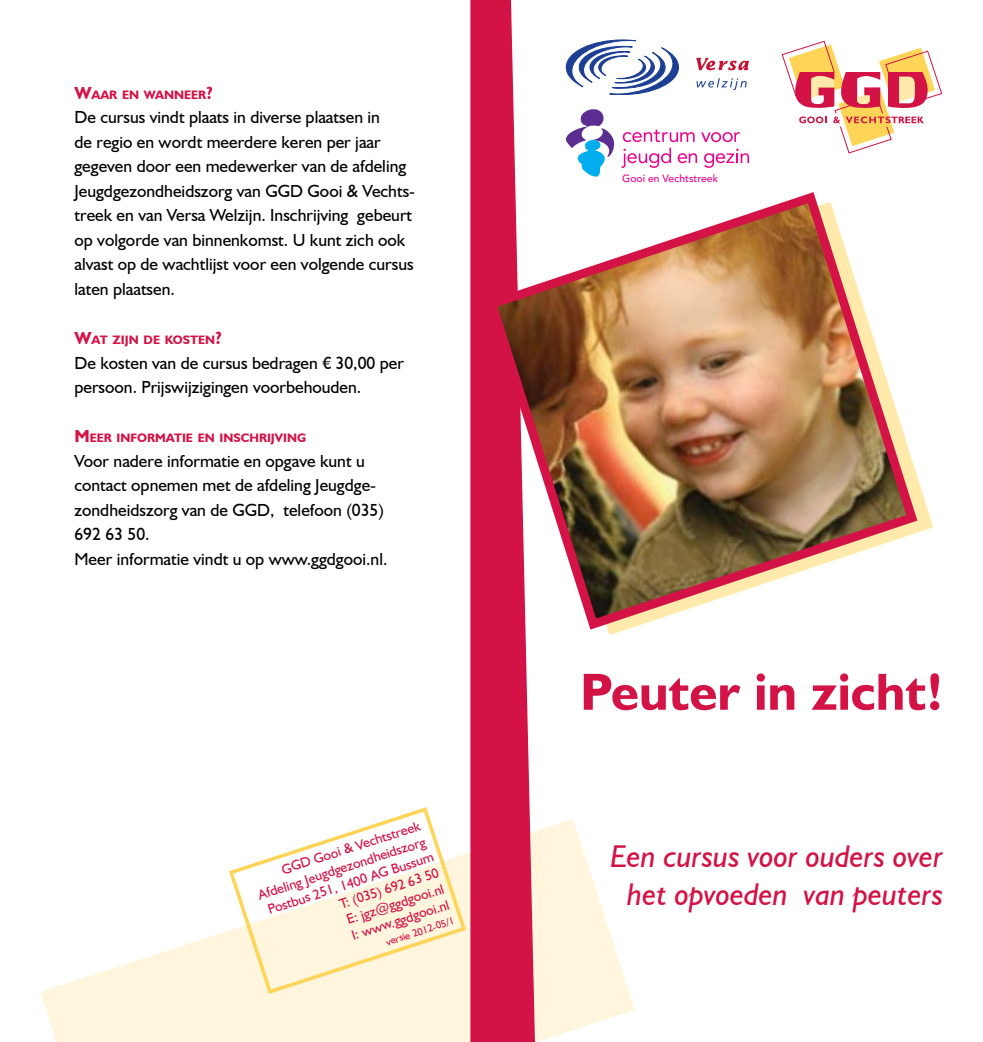
<style>
.page{position:relative;width:983px;height:1042px;background:#fff}
.page>*{position:absolute;margin:0;border:0;box-sizing:border-box;transform-origin:0 0}
.t1{font:700 52.5px "Humanist 521 BT";color:#d31245}
.t2{font:italic 31.5px/37.8px "Humanist 521 BT";color:#d31245;text-align:center}
.t3{font:17.5px/24.5px "Humanist 521 BT";color:#000}
.t4{font:14px/16.8px "Humanist 521 BT";color:#d31245;text-align:right}
.t5{font:700 12.25px "Humanist 521 BT";color:#d31245}
.t6{font:10.5px "Humanist 521 BT";color:#d31245}
.t7{font:500 10.33px "Avenir LT Std";color:#ec008c}
.s1{font-size:17.5px}
</style>
<div class="page">
<svg style="left:40px;top:819px;width:594px;height:223px;fill:#fff6dd"></svg>
<svg style="left:470px;top:0;width:65px;height:1042px;fill:#d31245"></svg>
<img style="left:481px;top:187px;width:441px;height:448px">
<svg style="left:227px;top:807px;width:241px;height:189px"></svg>
<svg style="left:781px;top:41px;width:161px;height:113px"></svg>
<svg style="left:696px;top:58px;width:52px;height:12px"></svg>
<svg style="left:566px;top:40px;width:112px;height:55px"></svg>
<svg style="left:696px;top:78px;width:50px;height:12px"></svg>
<svg style="left:566px;top:109px;width:48px;height:68px"></svg>
<svg style="left:621px;top:148px;width:50px;height:20px"></svg>
<svg style="left:677px;top:153px;width:20px;height:10px"></svg>
<svg style="left:704px;top:149px;width:44px;height:19px"></svg>
<svg style="left:622px;top:130px;width:72px;height:12px"></svg>
<svg style="left:701px;top:132px;width:38px;height:10px"></svg>
<p class="t5" style="left:74px;top:87px;width:140px"><span class="s1">W</span>AAR EN WANNEER<span class="s1">?</span></p>
<p class="t3" style="left:74px;top:105px;width:342px">De cursus vindt plaats in diverse plaatsen in<br>de regio en wordt meerdere keren per jaar gegeven door een medewerker van de afdeling Jeugdgezondheidszorg van GGD Gooi &amp; Vechts&shy;treek en van Versa Welzijn. Inschrijving gebeurt op volgorde van binnenkomst. U kunt zich ook alvast op de wachtlijst voor een volgende cursus laten plaatsen.</p>
<p class="t5" style="left:74px;top:332px;width:149px"><span class="s1">W</span>AT ZIJN DE KOSTEN<span class="s1">?</span></p>
<p class="t3" style="left:74px;top:350px;width:331px">De kosten van de cursus bedragen ¤ 30,00 per persoon. Prijswijzigingen voorbehouden.</p>
<p class="t5" style="left:74px;top:430px;width:233px"><span class="s1">M</span>EER INFORMATIE EN INSCHRIJVING</p>
<p class="t3" style="left:74px;top:448px;width:314px">Voor nadere informatie en opgave kunt u contact opnemen met de afdeling Jeugdge&shy;zondheidszorg van de GGD, telefoon (035)<br>692 63 50.<br>Meer informatie vindt u op www.ggdgooi.nl.</p>
<p class="t4" style="left:250px;top:871px;width:180px;rotate:-18deg">GGD Gooi &amp; Vechtstreek<br>Afdeling Jeugdgezondheidszorg<br>Postbus 251, 1400 AG Bussum<br>T: (035) 692 63 50<br>E: jgz@ggdgooi.nl<br>I: www.ggdgooi.nl</p>
<p class="t6" style="left:384px;top:936px;width:73px;rotate:-18deg">versie 2012-05/1</p>
<p class="t7" style="left:622px;top:172px;width:97px">Gooi en Vechtstreek</p>
<h1 class="t1" style="left:580px;top:659px;width:364px">Peuter in zicht!</h1>
<h2 class="t2" style="left:610px;top:837px;width:334px">Een cursus voor ouders over het opvoeden van peuters</h2>
</div>
